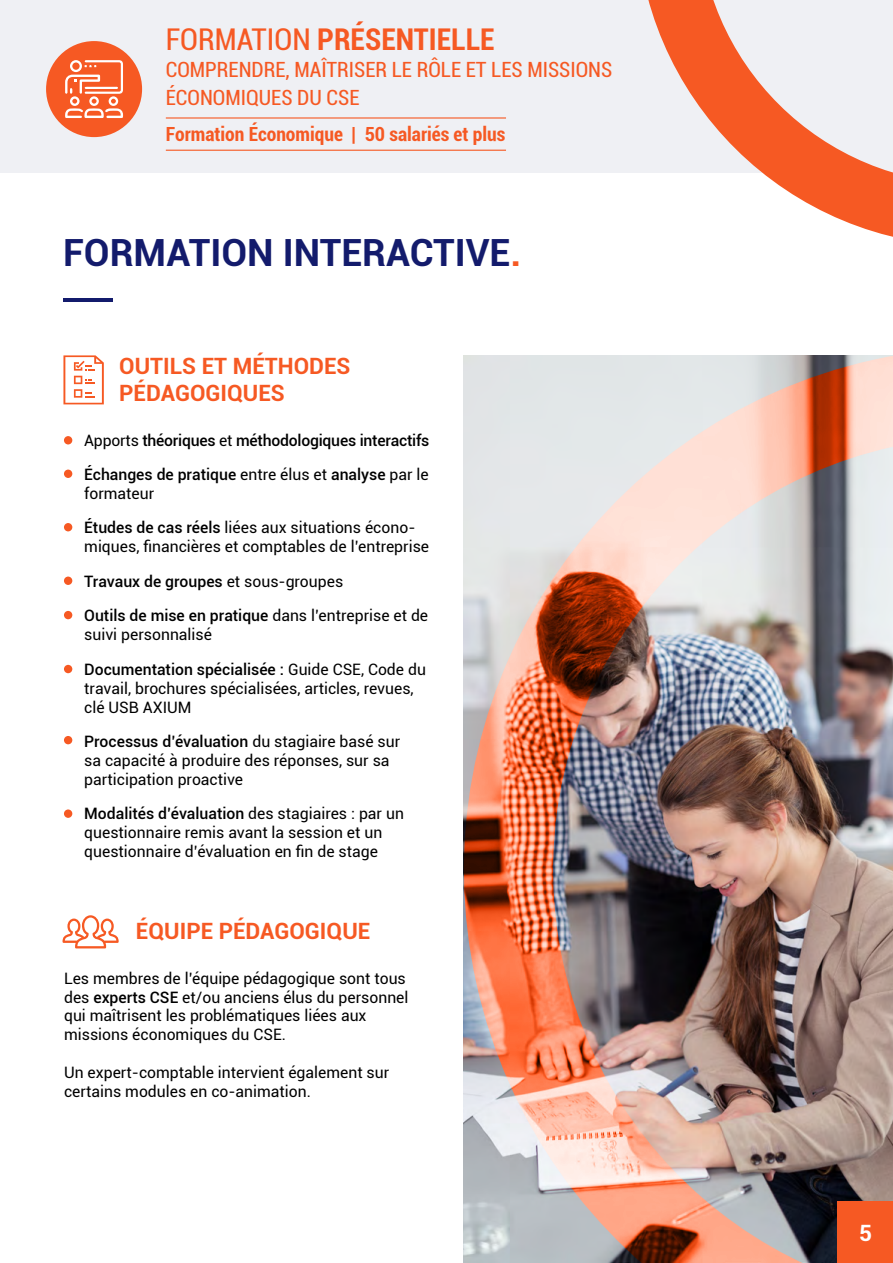
<style>
.page{position:relative;width:893px;height:1263px;background:#fff}
.page>*{position:absolute;margin:0;border:0;box-sizing:border-box;transform-origin:0 0}
.t1{font:700 37.5px "Roboto";color:#131b6c}
.t2{font:700 condensed 30px "Roboto";color:#f65923}
.t3{font:700 22.5px/27px "Roboto";color:#f65923}
.t4{font:700 22.5px "Roboto";color:#fff}
.t5{font:condensed 21px/27.3px "Roboto";color:#f65923}
.t6{font:700 condensed 19.5px "Roboto";color:#f65923}
.t7{font:15.75px/18.9px "Roboto";color:#000}
.t8{font:500 15.75px/34.5px "Roboto";letter-spacing:-.015em;color:#000}
.s1{font-weight:400}
.s2{color:#f65923}
.s3{font-weight:500}
</style>
<div class="page">
<div style="left:0;top:0;width:893px;height:172px;background:#eff0f4"></div>
<hr style="left:166px;top:117px;width:340px;height:2px;background:#f65923">
<hr style="left:166px;top:150px;width:340px;height:1px;background:#f65923">
<div style="left:46px;top:41px;width:96px;height:96px;background:#f65923;border-radius:50%"></div>
<svg style="left:65px;top:60px;width:58px;height:58px"></svg>
<img style="left:463px;top:355px;width:430px;height:908px">
<div style="left:64px;top:436px;width:8px;height:8px;background:#f65923;border-radius:50%"></div>
<div style="left:64px;top:611px;width:8px;height:8px;background:#f65923;border-radius:50%"></div>
<div style="left:64px;top:470px;width:8px;height:8px;background:#f65923;border-radius:50%"></div>
<div style="left:64px;top:523px;width:8px;height:8px;background:#f65923;border-radius:50%"></div>
<div style="left:64px;top:576px;width:8px;height:9px;background:#f65923;border-radius:50%"></div>
<div style="left:64px;top:809px;width:8px;height:9px;background:#f65923;border-radius:50%"></div>
<div style="left:64px;top:736px;width:8px;height:8px;background:#f65923;border-radius:50%"></div>
<div style="left:64px;top:665px;width:8px;height:8px;background:#f65923;border-radius:50%"></div>
<div style="left:838px;top:1201px;width:55px;height:62px;background:#f65923"></div>
<svg style="left:63px;top:915px;width:56px;height:33px"></svg>
<svg style="left:606px;top:0;width:287px;height:237px"></svg>
<svg style="left:63px;top:355px;width:41px;height:49px"></svg>
<hr style="left:63px;top:299px;width:49px;height:3px;background:#131b6c">
<h2 class="t2" style="left:166px;top:18px;width:331px"><span class="s1">FORMATION</span> PRÉSENTIELLE</h2>
<h3 class="t5" style="left:166px;top:55px;width:448px">COMPRENDRE, MAÎTRISER LE RÔLE ET LES MISSIONS<br>ÉCONOMIQUES DU CSE</h3>
<p class="t6" style="left:166px;top:120px;width:341px">Formation Économique | 50 salariés et plus</p>
<h1 class="t1" style="left:63px;top:227px;width:460px">FORMATION INTERACTIVE<span class="s2">.</span></h1>
<h3 class="t3" style="left:119px;top:352px;width:233px">OUTILS ET MÉTHODES<br>PÉDAGOGIQUES</h3>
<p class="t8" style="left:84px;top:422px;width:347px"><span class="s1">Apports</span> théoriques <span class="s1">et</span> méthodologiques interactifs<br>Échanges de pratique <span class="s1">entre élus et</span> analyse <span class="s1">par le</span></p>
<p class="t7" style="left:84px;top:475px;width:333px;line-height:34.5px">formateur<br><span class="s3">Études de cas réels</span> liées aux situations écono-</p>
<p class="t7" style="left:84px;top:529px;width:346px;line-height:34.5px">miques, financières et comptables de l’entreprise<br><span class="s3">Travaux de groupes</span> et sous-groupes<br><span class="s3">Outils de mise en pratique</span> dans l’entreprise et de</p>
<p class="t7" style="left:84px;top:617px;width:343px;line-height:34.5px">suivi personnalisé<br><span class="s3">Documentation spécialisée :</span> Guide CSE, Code du</p>
<p class="t7" style="left:84px;top:678px;width:331px">travail, brochures spécialisées, articles, revues, clé USB AXIUM</p>
<p class="t7" style="left:84px;top:731px;width:317px"><span class="s3">Processus d’évaluation</span> du stagiaire basé sur sa capacité à produire des réponses, sur sa participation proactive</p>
<p class="t7" style="left:84px;top:804px;width:321px"><span class="s3">Modalités d’évaluation</span> des stagiaires : par un questionnaire remis avant la session et un questionnaire d’évaluation en fin de stage</p>
<h3 class="t3" style="left:136px;top:916px;width:236px">ÉQUIPE PÉDAGOGIQUE</h3>
<p class="t7" style="left:64px;top:968px;width:346px">Les membres de l’équipe pédagogique sont tous des <span class="s3">experts CSE</span> et/ou anciens élus du personnel qui maîtrisent les problématiques liées aux missions économiques du CSE.</p>
<p class="t7" style="left:64px;top:1062px;width:327px">Un expert-comptable intervient également sur certains modules en co-animation.</p>
<h3 class="t4" style="left:859px;top:1217px;width:14px">5</h3>
</div>
